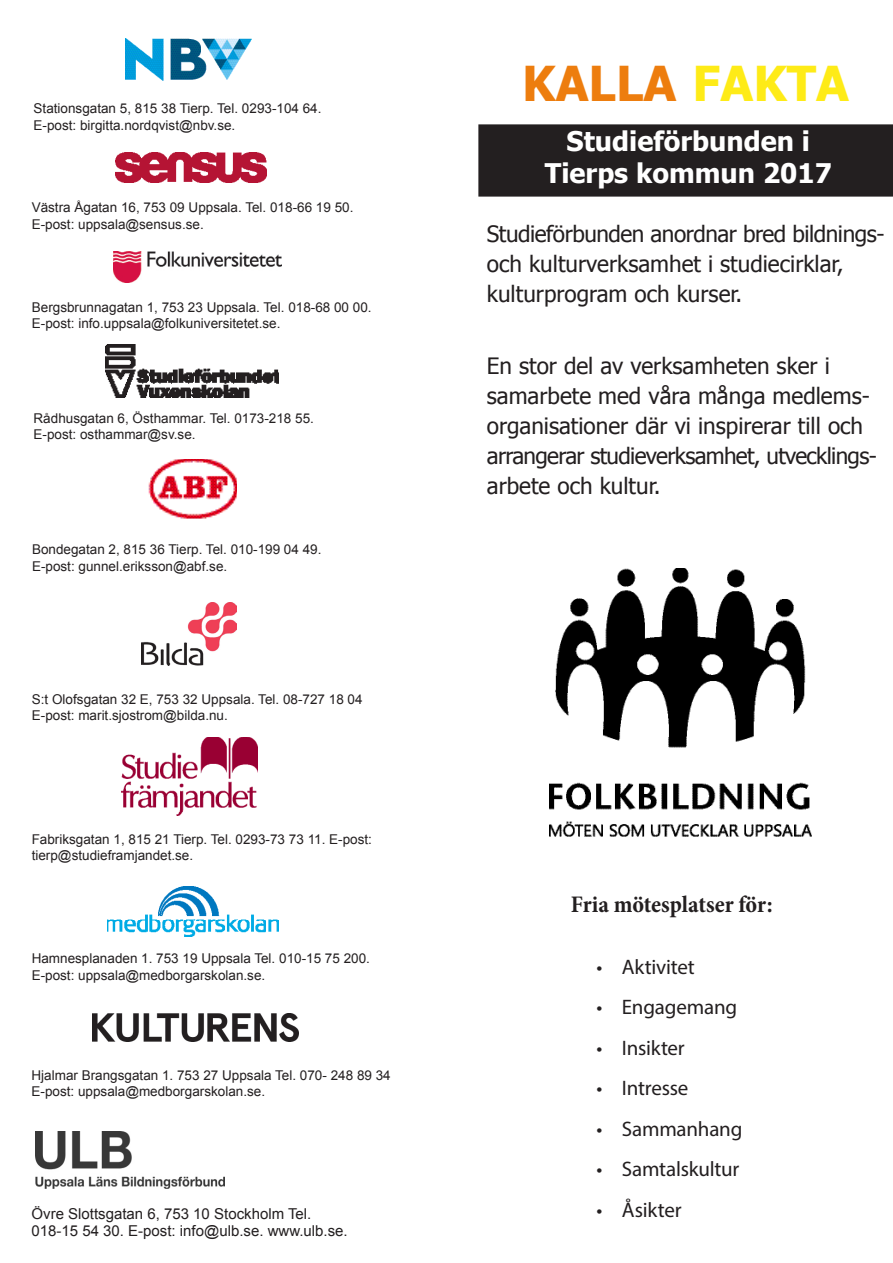
<style>
.page{position:relative;width:893px;height:1263px;background:#fff}
.page>*{position:absolute;margin:0;border:0;box-sizing:border-box;transform-origin:0 0}
.Rubrik_1{font:700 48px "Tahoma";color:#ed7d0e}
.Rubrik_2{font:700 27px/32.4px "Tahoma";color:#fff;text-align:center}
.Rubrik_3{font:700 condensed 24px "Minion Pro";letter-spacing:-.005em;color:#231f20}
.Inledning_1{font:22.5px/30px "Tahoma";color:#231f20}
.t1{font:21px "Myriad Pro";letter-spacing:-.01em;color:#231f20}
.Adresser{font:15px/16.5px "Arial";color:#231f20}
.Adresser-2{font:13.5px/16.5px "Arial";color:#231f20}
.s1{color:#feeb17}
</style>
<div class="page">
<div style="left:478px;top:124px;width:415px;height:73px;background:#231f20"></div>
<img style="left:107px;top:887px;width:171px;height:49px">
<img style="left:122px;top:737px;width:135px;height:78px">
<img style="left:105px;top:344px;width:173px;height:54px">
<img style="left:113px;top:251px;width:168px;height:31px">
<img style="left:550px;top:568px;width:262px;height:269px">
<img style="left:142px;top:602px;width:95px;height:64px">
<img style="left:148px;top:459px;width:89px;height:60px">
<img style="left:116px;top:152px;width:150px;height:30px">
<img style="left:125px;top:39px;width:126px;height:41px">
<img style="left:92px;top:1013px;width:207px;height:28px">
<img style="left:35px;top:1131px;width:189px;height:57px">
<p class="Adresser-2" style="left:34px;top:100px;width:289px">Stationsgatan 5, 815 38 Tierp. Tel. 0293-104 64.</p>
<p class="Adresser-2" style="left:34px;top:117px;width:203px">E-post: birgitta.nordqvist@nbv.se.</p>
<p class="Adresser-2" style="left:32px;top:199px;width:323px">Västra Ågatan 16, 753 09 Uppsala. Tel. 018-66 19 50.</p>
<p class="Adresser-2" style="left:32px;top:216px;width:174px">E-post: uppsala@sensus.se.</p>
<p class="Adresser-2" style="left:32px;top:299px;width:341px">Bergsbrunnagatan 1, 753 23 Uppsala. Tel. 018-68 00 00.<br>E-post: info.uppsala@folkuniversitetet.se.</p>
<p class="Adresser-2" style="left:34px;top:410px;width:282px">Rådhusgatan 6, Östhammar. Tel. 0173-218 55.<br>E-post: osthammar@sv.se.</p>
<p class="Adresser-2" style="left:32px;top:541px;width:291px">Bondegatan 2, 815 36 Tierp. Tel. 010-199 04 49.<br>E-post: gunnel.eriksson@abf.se.</p>
<p class="Adresser-2" style="left:32px;top:691px;width:332px">S:t Olofsgatan 32 E, 753 32 Uppsala. Tel. 08-727 18 04</p>
<p class="Adresser-2" style="left:32px;top:707px;width:198px">E-post: marit.sjostrom@bilda.nu.</p>
<p class="Adresser-2" style="left:32px;top:831px;width:342px">Fabriksgatan 1, 815 21 Tierp. Tel. 0293-73 73 11. E-post: tierp@studieframjandet.se.</p>
<p class="Adresser-2" style="left:32px;top:950px;width:340px">Hamnesplanaden 1. 753 19 Uppsala Tel. 010-15 75 200.</p>
<p class="Adresser-2" style="left:32px;top:967px;width:235px">E-post: uppsala@medborgarskolan.se.</p>
<p class="Adresser-2" style="left:32px;top:1067px;width:361px">Hjalmar Brangsgatan 1. 753 27 Uppsala Tel. 070- 248 89 34</p>
<p class="Adresser-2" style="left:32px;top:1083px;width:235px">E-post: uppsala@medborgarskolan.se.</p>
<p class="Adresser" style="left:32px;top:1206px;width:318px">Övre Slottsgatan 6, 753 10 Stockholm Tel.<br>018-15 54 30. E-post: info@ulb.se. www.ulb.se.</p>
<p class="Rubrik_1" style="left:522px;top:50px;width:328px">KALLA <span class="s1">FAKTA</span></p>
<p class="Rubrik_2" style="left:545px;top:123px;width:288px">Studieförbunden i<br>Tierps kommun 2017</p>
<p class="Inledning_1" style="left:487px;top:218px;width:399px">Studieförbunden anordnar bred bildnings&shy;och kulturverksamhet i studiecirklar, kulturprogram och kurser.</p>
<p class="Inledning_1" style="left:487px;top:350px;width:391px">En stor del av verksamheten sker i samarbete med våra många medlems&shy;organisationer där vi inspirerar till och arrangerar studieverksamhet, utvecklings&shy;arbete och kultur.</p>
<p class="Rubrik_3" style="left:571px;top:888px;width:203px">Fria mötesplatser för:</p>
<p class="t1" style="left:596px;top:954px;width:100px">• Aktivitet</p>
<p class="t1" style="left:596px;top:994px;width:142px">• Engagemang</p>
<p class="t1" style="left:596px;top:1035px;width:90px">• Insikter</p>
<p class="t1" style="left:596px;top:1075px;width:94px">• Intresse</p>
<p class="t1" style="left:596px;top:1116px;width:148px">• Sammanhang</p>
<p class="t1" style="left:596px;top:1156px;width:145px">• Samtalskultur</p>
<p class="t1" style="left:596px;top:1197px;width:87px">• Åsikter</p>
</div>
